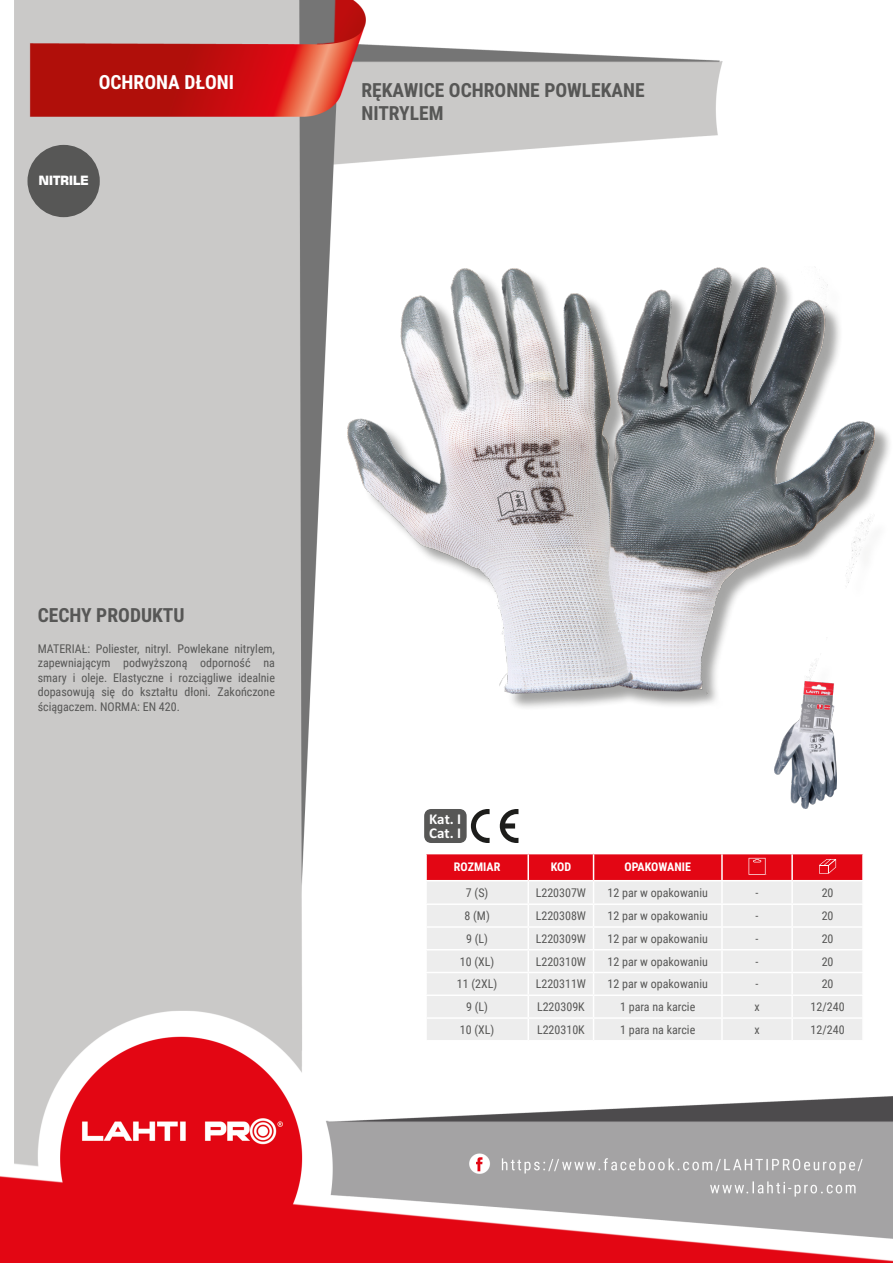
<style>
.page{position:relative;width:893px;height:1263px;background:#fff}
.page>*{position:absolute;margin:0;border:0;box-sizing:border-box;transform-origin:0 0}
.Lewo_bez_dzielenia{font:700 19.5px/23.4px "Roboto Condensed";color:#575756}
.MateriaĹ__CECHY{font:700 19.5px "Roboto Condensed";color:#575756}
.NagĹ_Ăłwek{font:700 19.5px "Roboto Condensed";color:#fff}
.t1{font:700 15px/13.8px "Calibri Profix";color:#fff}
.t2{font:700 12.75px "Square 721 BT";letter-spacing:-.04em;color:#fff}
.Opisy{font:12px/14.4px "Roboto Condensed";color:#575756;text-align:justify}
.Center{font:12px "Roboto Condensed";color:#575756}
.Indeks{font:12px "Roboto Condensed";color:#575756}
.Tabelka_nagĹ_Ăłwek{font:700 12px "Roboto Condensed";color:#fff}
.Ĺšrodek_bez_dzieleni{font:700 12px "Roboto Condensed";color:#fff}
</style>
<div class="page">
<img style="left:0;top:0;width:893px;height:1263px">
<div style="left:27px;top:145px;width:73px;height:72px;background:#575756;border-radius:50%"></div>
<div style="left:350px;top:270px;width:543px;height:442px;background:#1d1d1b;opacity:.4"></div>
<img style="left:348px;top:266px;width:527px;height:429px">
<hr style="left:425px;top:854px;width:2px;height:26px;background:#fff">
<hr style="left:425px;top:881px;width:2px;height:22px;background:#fff">
<hr style="left:425px;top:905px;width:2px;height:21px;background:#fff">
<hr style="left:425px;top:928px;width:2px;height:21px;background:#fff">
<hr style="left:425px;top:950px;width:2px;height:22px;background:#fff">
<hr style="left:425px;top:973px;width:2px;height:21px;background:#fff">
<hr style="left:425px;top:996px;width:2px;height:21px;background:#fff">
<hr style="left:425px;top:1019px;width:2px;height:21px;background:#fff">
<hr style="left:862px;top:854px;width:2px;height:26px;background:#fff">
<hr style="left:862px;top:881px;width:2px;height:22px;background:#fff">
<hr style="left:862px;top:905px;width:2px;height:21px;background:#fff">
<hr style="left:862px;top:928px;width:2px;height:21px;background:#fff">
<hr style="left:862px;top:950px;width:2px;height:22px;background:#fff">
<hr style="left:862px;top:973px;width:2px;height:21px;background:#fff">
<hr style="left:862px;top:996px;width:2px;height:21px;background:#fff">
<hr style="left:862px;top:1019px;width:2px;height:21px;background:#fff">
<hr style="left:425px;top:853px;width:103px;height:1px;background:#fff">
<hr style="left:792px;top:853px;width:72px;height:1px;background:#fff">
<hr style="left:425px;top:880px;width:103px;height:1px;background:#fff">
<hr style="left:792px;top:880px;width:72px;height:1px;background:#fff">
<hr style="left:425px;top:903px;width:103px;height:2px;background:#fff">
<hr style="left:792px;top:903px;width:72px;height:2px;background:#fff">
<hr style="left:425px;top:926px;width:103px;height:2px;background:#fff">
<hr style="left:792px;top:926px;width:72px;height:2px;background:#fff">
<hr style="left:425px;top:949px;width:103px;height:1px;background:#fff">
<hr style="left:792px;top:949px;width:72px;height:1px;background:#fff">
<hr style="left:425px;top:972px;width:103px;height:1px;background:#fff">
<hr style="left:792px;top:972px;width:72px;height:1px;background:#fff">
<hr style="left:425px;top:994px;width:103px;height:2px;background:#fff">
<hr style="left:792px;top:994px;width:72px;height:2px;background:#fff">
<hr style="left:425px;top:1017px;width:103px;height:2px;background:#fff">
<hr style="left:792px;top:1017px;width:72px;height:2px;background:#fff">
<hr style="left:425px;top:1040px;width:103px;height:1px;background:#fff">
<hr style="left:528px;top:1040px;width:65px;height:1px;background:#fff">
<hr style="left:593px;top:1040px;width:129px;height:1px;background:#fff">
<hr style="left:722px;top:1040px;width:70px;height:1px;background:#fff">
<hr style="left:792px;top:1040px;width:72px;height:1px;background:#fff">
<svg style="left:426px;top:853px;width:437px;height:187px;background:#edcfd1"></svg>
<div style="left:424px;top:809px;width:43px;height:34px;background:#575756;border-radius:7px"></div>
<svg style="left:500px;top:809px;width:18px;height:34px"></svg>
<svg style="left:471px;top:809px;width:19px;height:34px"></svg>
<img style="left:775px;top:681px;width:62px;height:128px">
<p class="NagĹ_Ăłwek" style="left:99px;top:69px;width:137px">OCHRONA DŁONI</p>
<p class="t2" style="left:38px;top:173px;width:52px">NITRILE</p>
<p class="Lewo_bez_dzielenia" style="left:361px;top:77px;width:285px">RĘKAWICE OCHRONNE POWLEKANE<br>NITRYLEM</p>
<p class="MateriaĹ__CECHY" style="left:38px;top:601px;width:148px">CECHY PRODUKTU</p>
<p class="Opisy" style="left:38px;top:641px;width:239px">MATERIAŁ: Poliester, nitryl. Powlekane nitrylem, zapewniającym podwyższoną odporność na smary i oleje. Elastyczne i rozciągliwe idealnie dopasowują się do kształtu dłoni. Zakończone ściągaczem. NORMA: EN 420.</p>
<p class="t1" style="left:429px;top:811px;width:34px">Kat. I<br>Cat. I</p>
<p class="Tabelka_nagĹ_Ăłwek" style="left:454px;top:859px;width:48px">ROZMIAR</p>
<p class="Tabelka_nagĹ_Ăłwek" style="left:551px;top:859px;width:22px">KOD</p>
<p class="Ĺšrodek_bez_dzieleni" style="left:625px;top:859px;width:68px">OPAKOWANIE</p>
<p class="Center" style="left:466px;top:885px;width:24px">7 (S)</p>
<p class="Indeks" style="left:536px;top:885px;width:52px">L220307W</p>
<p class="Center" style="left:608px;top:885px;width:102px">12 par w opakowaniu</p>
<p class="Center" style="left:756px;top:885px;width:4px">-</p>
<p class="Center" style="left:822px;top:885px;width:13px">20</p>
<p class="Center" style="left:464px;top:907px;width:27px">8 (M)</p>
<p class="Indeks" style="left:536px;top:907px;width:52px">L220308W</p>
<p class="Center" style="left:608px;top:907px;width:102px">12 par w opakowaniu</p>
<p class="Center" style="left:756px;top:907px;width:4px">-</p>
<p class="Center" style="left:822px;top:907px;width:13px">20</p>
<p class="Center" style="left:466px;top:930px;width:23px">9 (L)</p>
<p class="Indeks" style="left:536px;top:930px;width:52px">L220309W</p>
<p class="Center" style="left:608px;top:930px;width:102px">12 par w opakowaniu</p>
<p class="Center" style="left:756px;top:930px;width:4px">-</p>
<p class="Center" style="left:822px;top:930px;width:13px">20</p>
<p class="Center" style="left:460px;top:953px;width:36px">10 (XL)</p>
<p class="Indeks" style="left:536px;top:953px;width:52px">L220310W</p>
<p class="Center" style="left:608px;top:953px;width:102px">12 par w opakowaniu</p>
<p class="Center" style="left:756px;top:953px;width:4px">-</p>
<p class="Center" style="left:822px;top:953px;width:13px">20</p>
<p class="Center" style="left:457px;top:976px;width:42px">11 (2XL)</p>
<p class="Indeks" style="left:536px;top:976px;width:52px">L220311W</p>
<p class="Center" style="left:608px;top:976px;width:102px">12 par w opakowaniu</p>
<p class="Center" style="left:756px;top:976px;width:4px">-</p>
<p class="Center" style="left:822px;top:976px;width:13px">20</p>
<p class="Center" style="left:466px;top:998px;width:23px">9 (L)</p>
<p class="Indeks" style="left:537px;top:998px;width:49px">L220309K</p>
<p class="Center" style="left:620px;top:998px;width:77px">1 para na karcie</p>
<p class="Center" style="left:754px;top:998px;width:7px">x</p>
<p class="Center" style="left:810px;top:998px;width:36px">12/240</p>
<p class="Center" style="left:460px;top:1021px;width:36px">10 (XL)</p>
<p class="Indeks" style="left:537px;top:1021px;width:49px">L220310K</p>
<p class="Center" style="left:620px;top:1021px;width:77px">1 para na karcie</p>
<p class="Center" style="left:754px;top:1021px;width:7px">x</p>
<p class="Center" style="left:810px;top:1021px;width:36px">12/240</p>
</div>
